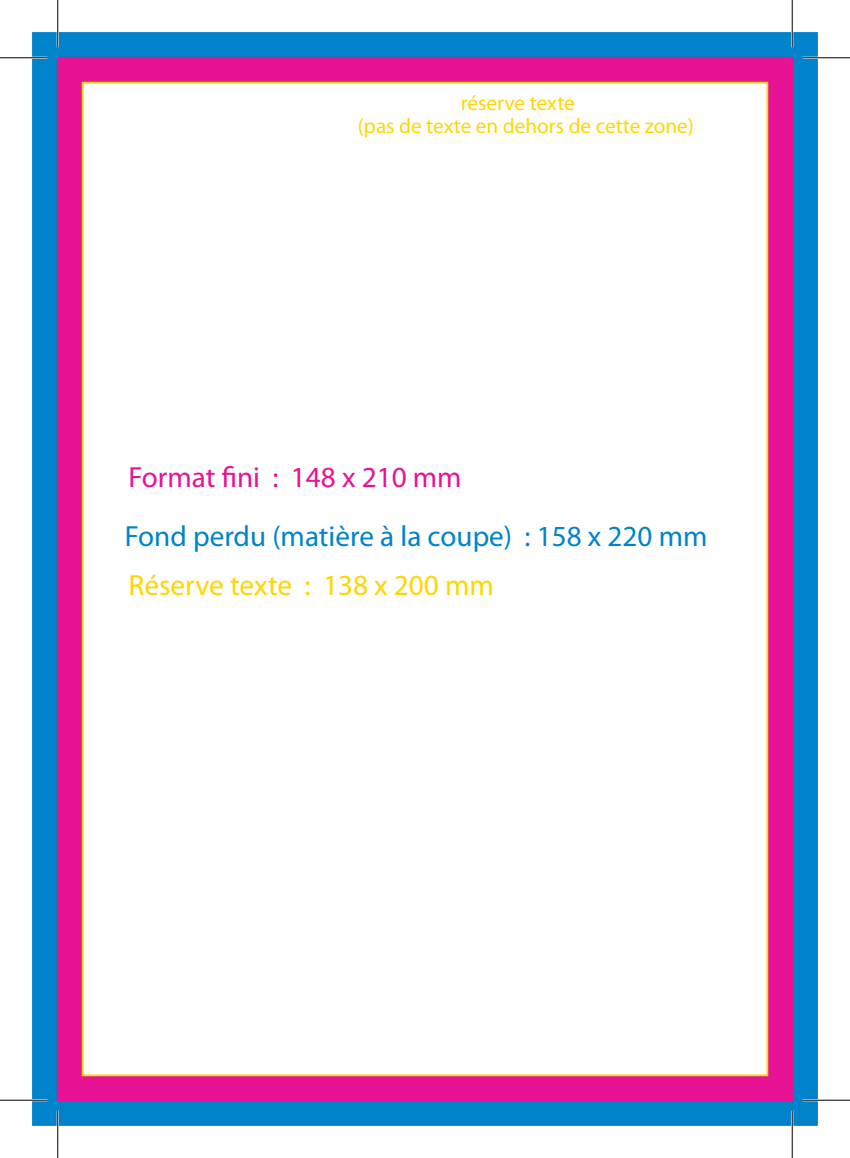
<style>
.page{position:relative;width:850px;height:1158px;background:#fff}
.page>*{position:absolute;margin:0;border:0;box-sizing:border-box;transform-origin:0 0}
.t1{font:29.22px "Myriad Pro";color:#0083ca}
.t2{font:29.22px "Myriad Pro";color:#ffd500}
.t3{font:29.22px "Myriad Pro";color:#e71294}
.t4{font:21.18px/22.8px "Myriad Pro";color:#ffd500}
</style>
<div class="page">
<div style="left:32px;top:32px;width:786px;height:1093px;background:#0083ca;border:2px solid #0083ca"></div>
<div style="left:57px;top:57px;width:736px;height:1043px;background:#e71294"></div>
<div style="left:82px;top:82px;width:686px;height:994px;background:#fff;border:2px solid #ffd500"></div>
<hr style="left:0;top:57px;width:47px;height:2px;background:#fff">
<hr style="left:802px;top:57px;width:48px;height:2px;background:#fff">
<hr style="left:0;top:1098px;width:47px;height:3px;background:#fff">
<hr style="left:802px;top:1098px;width:48px;height:3px;background:#fff">
<hr style="left:57px;top:0;width:2px;height:47px;background:#fff">
<hr style="left:57px;top:1110px;width:2px;height:47px;background:#fff">
<hr style="left:791px;top:0;width:2px;height:47px;background:#fff">
<hr style="left:791px;top:1110px;width:2px;height:47px;background:#fff">
<hr style="left:0;top:57px;width:47px;height:1px;background:#000">
<hr style="left:802px;top:57px;width:48px;height:1px;background:#000">
<hr style="left:0;top:1099px;width:47px;height:1px;background:#000">
<hr style="left:802px;top:1099px;width:48px;height:1px;background:#000">
<hr style="left:57px;top:0;width:1px;height:47px;background:#000">
<hr style="left:57px;top:1110px;width:1px;height:47px;background:#000">
<hr style="left:792px;top:0;width:1px;height:47px;background:#000">
<hr style="left:792px;top:1110px;width:1px;height:47px;background:#000">
<p class="t4" style="left:358px;top:92px;width:337px;text-indent:103px">réserve texte<br>(pas de texte en dehors de cette zone)</p>
<h1 class="t3" style="left:129px;top:461px;width:334px">Format fini : 148 x 210 mm</h1>
<h1 class="t1" style="left:125px;top:520px;width:584px">Fond perdu (matière à la coupe) : 158 x 220 mm</h1>
<h1 class="t2" style="left:129px;top:569px;width:367px">Réserve texte : 138 x 200 mm</h1>
</div>
